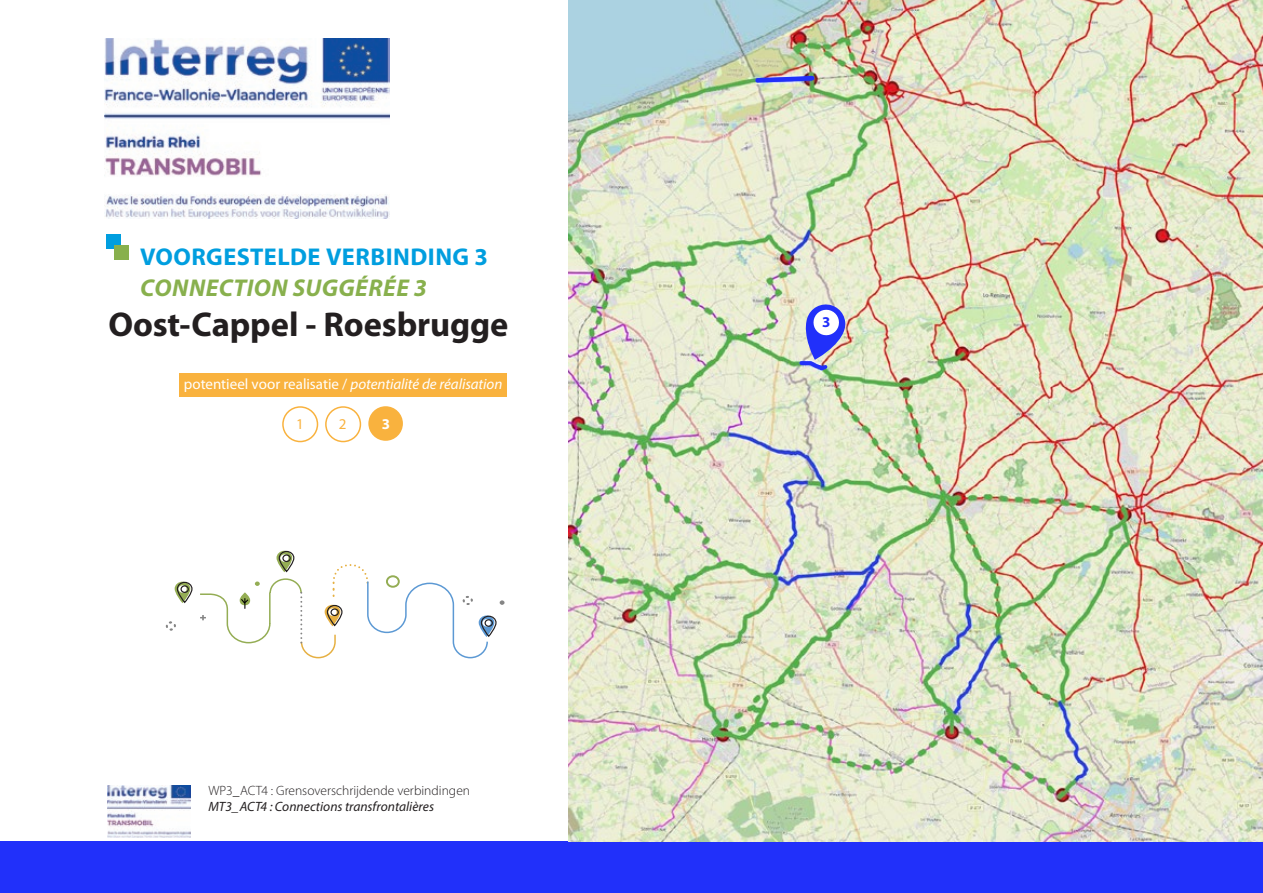
<style>
.page{position:relative;width:1263px;height:893px;background:#fff}
.page>*{position:absolute;margin:0;border:0;box-sizing:border-box;transform-origin:0 0}
._4_body_Frans{font:700 34.5px "Myriad Pro";letter-spacing:-.005em;color:#231f20}
._4_body_Frans-2{font:700 24.3px "Myriad Pro";letter-spacing:.02em;color:#009edf}
._4_body_Frans-3{font:italic 700 24.3px "Myriad Pro";letter-spacing:.02em;color:#88b04d}
._4_body_Frans-4{font:15px "Myriad Pro";color:#fff}
._4_body_Frans-5{font:15px "Myriad Pro";color:#f9b23e}
._4_body_Frans-6{font:700 15px "Myriad Pro";color:#fff}
._4_body_Frans-7{font:700 15px "Myriad Pro";color:#2130fa}
._4_body_Frans-8{font:300 13.5px "Myriad Pro";color:#231f20}
._4_body_Frans-9{font:italic 13.5px "Myriad Pro";color:#231f20}
.s1{font-style:italic}
</style>
<div class="page">
<div style="left:0;top:842px;width:1263px;height:51px;background:#2130fa"></div>
<img style="left:107px;top:785px;width:83px;height:53px">
<div style="left:368px;top:406px;width:35px;height:35px;background:#f9b23e;border-radius:50%"></div>
<img style="left:568px;top:0;width:695px;height:841px">
<div style="left:106px;top:234px;width:15px;height:15px;background:#009edf"></div>
<div style="left:114px;top:245px;width:15px;height:15px;background:#88b04d"></div>
<div style="left:180px;top:374px;width:327px;height:23px;background:#f9b23e"></div>
<svg style="left:753px;top:73px;width:64px;height:12px"></svg>
<img style="left:797px;top:302px;width:50px;height:72px">
<svg style="left:175px;top:581px;width:18px;height:23px"></svg>
<svg style="left:165px;top:621px;width:11px;height:10px"></svg>
<svg style="left:200px;top:550px;width:304px;height:109px"></svg>
<div style="left:325px;top:406px;width:36px;height:36px;border:2px solid #f9b23e;border-radius:50%"></div>
<div style="left:282px;top:406px;width:36px;height:36px;border:2px solid #f9b23e;border-radius:50%"></div>
<img style="left:105px;top:38px;width:285px;height:180px">
<p class="_4_body_Frans-2" style="left:140px;top:241px;width:349px">VOORGESTELDE VERBINDING 3</p>
<p class="_4_body_Frans-3" style="left:140px;top:272px;width:288px">CONNECTION SUGGÉRÉE 3</p>
<p class="_4_body_Frans" style="left:108px;top:302px;width:401px">Oost-Cappel - Roesbrugge</p>
<p class="_4_body_Frans-4" style="left:184px;top:375px;width:320px">potentieel voor realisatie / <span class="s1">potentialité de réalisation</span></p>
<p class="_4_body_Frans-5" style="left:296px;top:414px;width:9px">1</p>
<p class="_4_body_Frans-5" style="left:339px;top:414px;width:9px">2</p>
<p class="_4_body_Frans-6" style="left:382px;top:414px;width:10px">3</p>
<p class="_4_body_Frans-8" style="left:208px;top:782px;width:263px">WP3_ACT4 : Grensoverschrijdende verbindingen</p>
<p class="_4_body_Frans-9" style="left:208px;top:798px;width:227px">MT3_ACT4 : Connections transfrontalières</p>
<p class="_4_body_Frans-7" style="left:822px;top:313px;width:10px">3</p>
</div>
